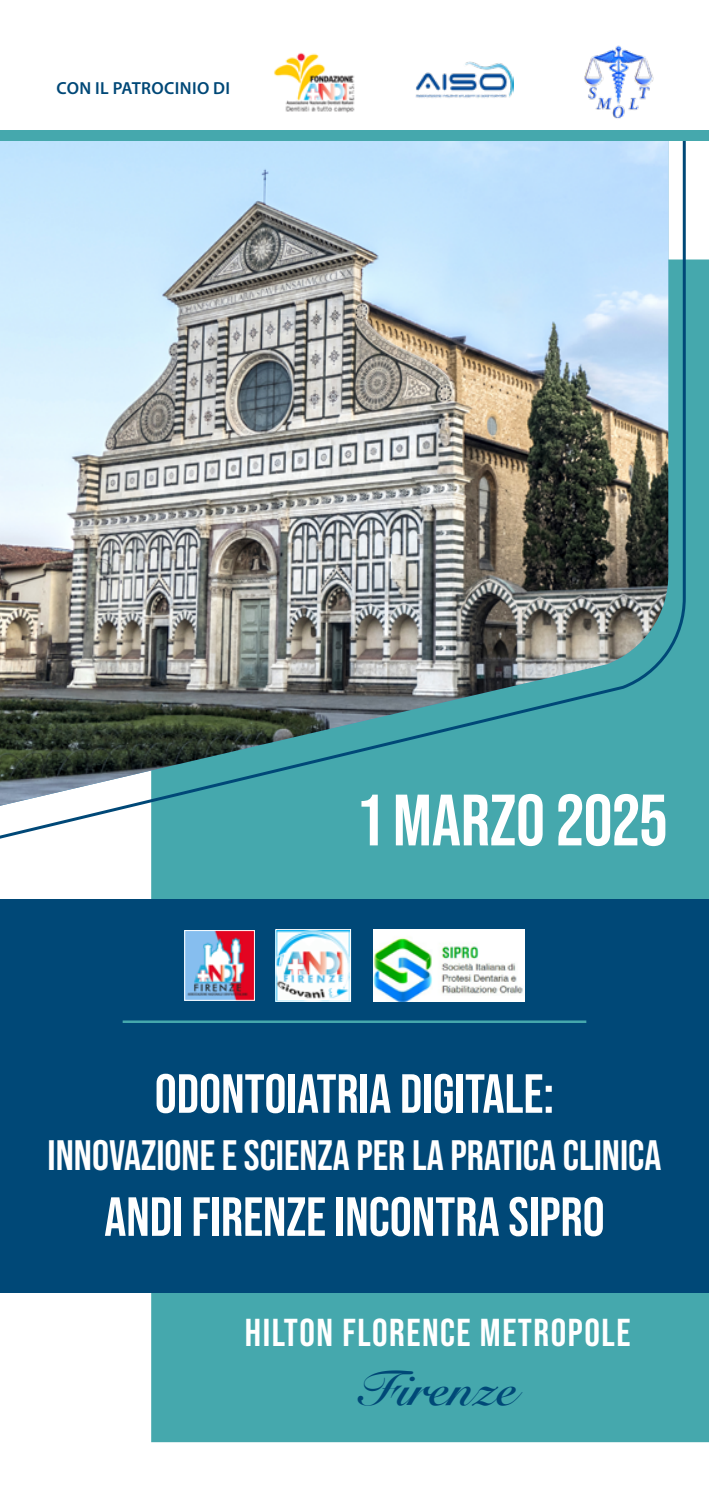
<style>
.page{position:relative;width:709px;height:1489px;background:#fff}
.page>*{position:absolute;margin:0;border:0;box-sizing:border-box;transform-origin:0 0}
.t1{font:700 72.5px "Bebas Neue Pro";color:#fff}
.t2{font:700 55px "Bebas Neue Pro";color:#fff}
.t3{font:700 49px "Snell Roundhand";color:#004877}
.t4{font:700 42.5px "Bebas Neue Pro";color:#fff}
.t5{font:700 39px "Bebas Neue Pro";letter-spacing:.04em;color:#fff}
.t6{font:600 17.5px "Myriad Pro";letter-spacing:.02em;color:#004877}
</style>
<div class="page">
<div style="left:151px;top:259px;width:558px;height:1182px;background:#45a8ad"></div>
<div style="left:0;top:899px;width:709px;height:393px;background:#004877"></div>
<img style="left:186px;top:932px;width:67px;height:66px">
<div style="left:184px;top:930px;width:71px;height:70px;border:1px solid #fff"></div>
<img style="left:277px;top:931px;width:72px;height:68px">
<div style="left:275px;top:929px;width:76px;height:72px;border:1px solid #fff"></div>
<img style="left:0;top:141px;width:687px;height:729px">
<img style="left:274px;top:52px;width:81px;height:61px">
<img style="left:584px;top:45px;width:69px;height:74px">
<img style="left:415px;top:61px;width:99px;height:37px">
<div style="left:0;top:130px;width:709px;height:11px;background:#45a8ad"></div>
<hr style="left:123px;top:1020px;width:463px;height:2px;background:#45a8ad">
<img style="left:373px;top:929px;width:151px;height:72px">
<p class="t6" style="left:56px;top:77px;width:175px">CON IL PATROCINIO DI</p>
<h1 class="t1" style="left:360px;top:778px;width:308px">1 MARZO 2025</h1>
<p class="t2" style="left:155px;top:1062px;width:401px">ODONTOIATRIA DIGITALE:</p>
<p class="t4" style="left:48px;top:1130px;width:615px">INNOVAZIONE E SCIENZA PER LA PRATICA CLINICA</p>
<p class="t2" style="left:104px;top:1185px;width:502px">ANDI FIRENZE INCONTRA SIPRO</p>
<p class="t5" style="left:245px;top:1309px;width:387px">HILTON FLORENCE METROPOLE</p>
<p class="t3" style="left:358px;top:1345px;width:160px">Firenze</p>
</div>
